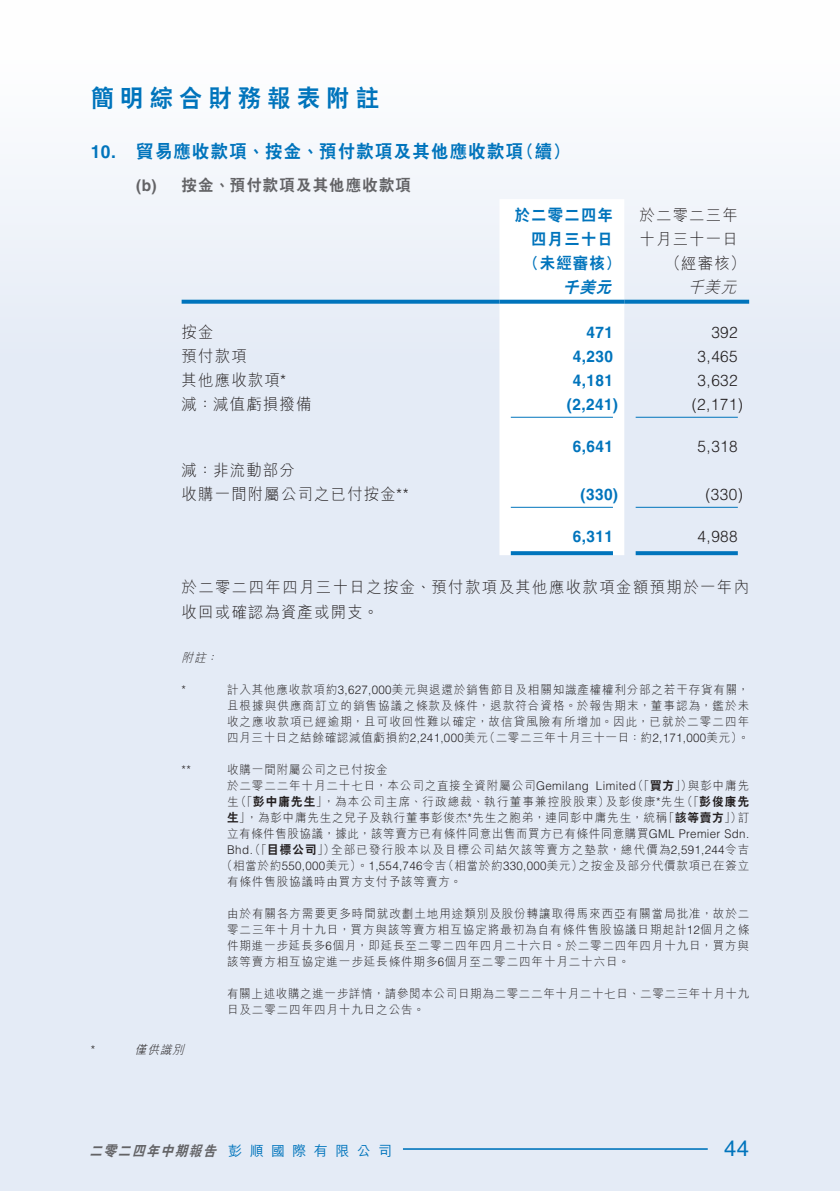
<style>
.page{position:relative;width:840px;height:1191px;background:#fff}
.page>*{position:absolute;margin:0;border:0;box-sizing:border-box;transform-origin:0 0}
.t1{font:800 24px "C Hei 2 HK";letter-spacing:.28em;color:#0074bc;scale:.96 1}
.t2{font:22px "Helvetica LT Std";color:#0074bc}
.t3{font:800 18px "C Hei 2 HK";letter-spacing:.08em;color:#0074bc;scale:.96 1}
.t4{font:700 18px "Helvetica LT Std";color:#0074bc;scale:.96 1}
.t5{font:300 16px/24px "M Hei HK";letter-spacing:.08em;color:#231f20;scale:.96 1}
.t6{font:300 16px "Helvetica LT Std";letter-spacing:.03em;color:#231f20;scale:.96 1}
.t7{font:700 16px "Helvetica LT Std";letter-spacing:.03em;color:#0074bc;scale:.96 1}
.t8{font:800 16px/24px "C Hei 2 HK";letter-spacing:.08em;color:#0074bc;text-align:right;scale:.96 1}
.t9{font:800 16px "C Hei 2 HK";letter-spacing:.08em;color:#636366;scale:.96 1}
.t10{font:700 16px "Helvetica LT Std";color:#636366;scale:.96 1}
.t11{font:italic 300 16px "M Hei HK";color:#231f20;scale:.96 1}
.t12{font:italic 800 16px "C Hei 2 HK";color:#0074bc;scale:.96 1}
.t13{font:italic 800 14px "C Hei 2 HK";color:#636366;scale:.9 1}
.t14{font:500 14px "M Hei HK";letter-spacing:.53em;color:#0074bc}
.t15{font:300 12px/16px "M Hei HK";letter-spacing:.08em;color:#231f20;text-align:right;scale:.96 1}
.t16{font:300 12px/16px "M Hei HK";letter-spacing:.05em;color:#231f20;text-align:right;scale:.96 1}
.t17{font:300 12px/16px "M Hei HK";letter-spacing:.055em;color:#231f20;scale:.96 1}
.t18{font:300 12px "Helvetica LT Std";letter-spacing:.03em;color:#231f20;scale:.96 1}
.t19{font:300 12px "M Hei HK";letter-spacing:.06em;color:#231f20;scale:.96 1}
.t20{font:800 12px "C Hei 2 HK";letter-spacing:.105em;color:#231f20;scale:.96 1}
.t21{font:300 12px "M Hei HK";letter-spacing:.105em;color:#231f20;scale:.96 1}
.t22{font:italic 300 12px "M Hei HK";color:#231f20;scale:.96 1}
.s1{font-family:"Helvetica LT Std"}
.s2{font-family:"C Hei 2 HK";font-weight:800}
.s3{font-family:"M Hei HK";font-weight:300}
.s4{font-family:"M Hei HK"}
</style>
<div class="page">
<div style="left:0;top:0;width:839px;height:1191px;background:linear-gradient(to bottom,#f3f6fb,#dee6f4)"></div>
<hr style="left:403px;top:1148px;width:304px;height:1px;background:#0074bc">
<svg style="left:499px;top:199px;width:125px;height:356px"></svg>
<svg style="left:181px;top:300px;width:318px;height:4px"></svg>
<svg style="left:499px;top:300px;width:125px;height:4px"></svg>
<svg style="left:624px;top:300px;width:124px;height:4px"></svg>
<hr style="left:510px;top:417px;width:102px;height:1px;background:#0074bc">
<hr style="left:635px;top:417px;width:102px;height:1px;background:#0074bc">
<hr style="left:510px;top:507px;width:102px;height:1px;background:#0074bc">
<hr style="left:635px;top:507px;width:102px;height:1px;background:#0074bc">
<svg style="left:510px;top:551px;width:102px;height:4px"></svg>
<svg style="left:635px;top:551px;width:102px;height:4px"></svg>
<h1 class="t1" style="left:91px;top:82px;width:302px">簡明綜合財務報表附註</h1>
<h3 class="t4" style="left:91px;top:140px;width:28px">10.</h3>
<p class="t18" style="left:91px;top:1042px;width:6px">*</p>
<h3 class="t3" style="left:136px;top:139px;width:404px">貿易應收款項、按金、預付款項及其他應收款項</h3>
<h3 class="t3" style="left:516px;top:139px;width:57px">（續(</h3>
<h3 class="t10" style="left:136px;top:176px;width:23px">b( )</h3>
<h3 class="t9" style="left:181px;top:175px;width:240px">按金、預付款項及其他應收款項</h3>
<h3 class="t8" style="left:514px;top:203px;width:104px">於二零二四年四月三十日</h3>
<h3 class="t5" style="left:639px;top:203px;width:104px">於二零二三年</h3>
<h3 class="t5" style="left:639px;top:227px;width:104px">十月三十一日</h3>
<h3 class="t5" style="left:665px;top:251px;width:85px">（經審核(</h3>
<h3 class="t8" style="left:523px;top:251px;width:102px">（未經審核）</h3>
<h3 class="t12" style="left:562px;top:276px;width:58px">千美元</h3>
<h3 class="t11" style="left:687px;top:276px;width:58px">千美元</h3>
<h3 class="t5" style="left:181px;top:319px;width:35px">按金</h3>
<h3 class="t7" style="left:586px;top:322px;width:29px">471</h3>
<h3 class="t6" style="left:711px;top:322px;width:29px">392</h3>
<h3 class="t5" style="left:181px;top:343px;width:69px">預付款項</h3>
<h3 class="t7" style="left:572px;top:346px;width:43px">4,230</h3>
<h3 class="t6" style="left:697px;top:346px;width:43px">3,465</h3>
<h3 class="t5" style="left:181px;top:367px;width:110px">其他應收款項<span class="s1">*</span></h3>
<h3 class="t7" style="left:572px;top:370px;width:43px">4,181</h3>
<h3 class="t6" style="left:697px;top:370px;width:43px">3,632</h3>
<h3 class="t5" style="left:181px;top:391px;width:137px">減：減值虧損撥備</h3>
<h3 class="t7" style="left:566px;top:394px;width:55px">)2,241(</h3>
<h3 class="t6" style="left:691px;top:394px;width:55px">)2,171(</h3>
<h3 class="t7" style="left:572px;top:436px;width:43px">6,641</h3>
<h3 class="t6" style="left:697px;top:436px;width:43px">5,318</h3>
<h3 class="t5" style="left:181px;top:457px;width:119px">減：非流動部分</h3>
<h3 class="t5" style="left:181px;top:481px;width:238px">收購一間附屬公司之已付按金 <span class="s1">**</span></h3>
<h3 class="t7" style="left:580px;top:484px;width:41px">)330(</h3>
<h3 class="t6" style="left:705px;top:484px;width:41px">)330(</h3>
<h3 class="t7" style="left:572px;top:526px;width:43px">6,311</h3>
<h3 class="t5" style="left:181px;top:575px;width:592px">於二零二四年四月三十日之按金、預付款項及其他應收款項金額預期於一年內收回或確認為資產或開支。</h3>
<p class="t22" style="left:206px;top:649px;width:18px">：</p>
<h3 class="t6" style="left:697px;top:526px;width:43px">4,988</h3>
<p class="t22" style="left:181px;top:649px;width:31px">附註</p>
<p class="t18" style="left:181px;top:682px;width:6px">*</p>
<p class="t18" style="left:181px;top:762px;width:11px">**</p>
<p class="t15" style="left:227px;top:681px;width:545px">計入其他應收款項約<span class="s1">3,627,000</span>美元與退還於銷售節目及相關知識產權權利分部之若干存貨有關，</p>
<p class="t15" style="left:227px;top:697px;width:545px">且根據與供應商訂立的銷售協議之條款及條件，退款符合資格。於報告期末，董事認為，鑑於未收之應收款項已經逾期，且可收回性難以確定，故信貸風險有所增加。因此，已就於二零二四年（二零二三年十月三十一日：約<span class="s1">2,171,000</span>美元 。(</p>
<p class="t19" style="left:227px;top:729px;width:273px">四月三十日之結餘確認減值虧損約<span class="s1">2,241,000</span>美元</p>
<p class="t15" style="left:227px;top:761px;width:169px">收購一間附屬公司之已付按金</p>
<p class="t15" style="left:227px;top:777px;width:378px">於二零二二年十月二十七日，本公司之直接全資附屬公司<span class="s1">Gemilang</span></p>
<p class="t15" style="left:687px;top:777px;width:65px">與彭中庸先</p>
<p class="t15" style="left:631px;top:777px;width:64px">（「<span class="s2">買方</span>」）</p>
<p class="t18" style="left:595px;top:778px;width:43px">Limited</p>
<p class="t20" style="left:235px;top:793px;width:97px"><span class="s3">（「</span>彭中庸先生<span class="s3">」</span></p>
<p class="t15" style="left:227px;top:793px;width:14px">生</p>
<p class="t20" style="left:681px;top:793px;width:72px"><span class="s3">（「</span>彭俊康先</p>
<p class="t21" style="left:323px;top:793px;width:299px">，為本公司主席、行政總裁、執行董事兼控股股東）</p>
<p class="t15" style="left:605px;top:793px;width:84px">及彭俊康<span class="s1">*</span>先生</p>
<p class="t20" style="left:663px;top:809px;width:83px"><span class="s3">「</span>該等賣方<span class="s3">」）</span></p>
<p class="t15" style="left:246px;top:809px;width:440px">，為彭中庸先生之兒子及執行董事彭俊杰<span class="s1">*</span>先生之胞弟，連同彭中庸先生，統稱</p>
<p class="t20" style="left:227px;top:809px;width:26px">生<span class="s3">」</span></p>
<p class="t16" style="left:227px;top:825px;width:545px">立有條件售股協議，據此，該等賣方已有條件同意出售而買方已有條件同意購買<span class="s1">GML Premier Sdn.</span>全部已發行股本以及目標公司結欠該等賣方之墊款，總代價為<span class="s1">2,591,244</span>令吉</p>
<p class="t15" style="left:737px;top:809px;width:14px">訂</p>
<p class="t18" style="left:227px;top:842px;width:114px">Bhd<span class="s4">（「</span>. <span class="s2">目標公司</span><span class="s4">」）</span></p>
<p class="t18" style="left:221px;top:858px;width:236px"><span class="s4">（相當於約</span>550,000<span class="s4">美元）。</span>1,554,746<span class="s4">令吉</span></p>
<p class="t15" style="left:227px;top:873px;width:246px">有條件售股協議時由買方支付予該等賣方。</p>
<p class="t15" style="left:227px;top:905px;width:545px;text-align:justify">由於有關各方需要更多時間就改劃土地用途類別及股份轉讓取得馬來西亞有關當局批准，故於二零二三年十月十九日，買方與該等賣方相互協定將最初為自有條件售股協議日期起計<span class="s1">12</span>個月之條件期進一步延長多<span class="s1">6</span>個月，即延長至二零二四年四月二十六日。於二零二四年四月十九日，買方與該等賣方相互協定進一步延長條件期多<span class="s1">6</span>個月至二零二四年十月二十六日。</p>
<p class="t17" style="left:227px;top:985px;width:545px">有關上述收購之進一步詳情，請參閱本公司日期為二零二二年十月二十七日、二零二三年十月十九日及二零二四年四月十九日之公告。</p>
<p class="t15" style="left:442px;top:857px;width:147px">（相當於約<span class="s1">330,000</span>美元）</p>
<p class="t19" style="left:578px;top:857px;width:179px">之按金及部分代價款項已在簽立</p>
<p class="t22" style="left:135px;top:1041px;width:57px">僅供識別</p>
<p class="t13" style="left:89px;top:1141px;width:148px">二零二四年中期報告</p>
<p class="t14" style="left:228px;top:1140px;width:165px">彭順國際有限公司</p>
<h2 class="t2" style="left:723px;top:1135px;width:27px">44</h2>
</div>
